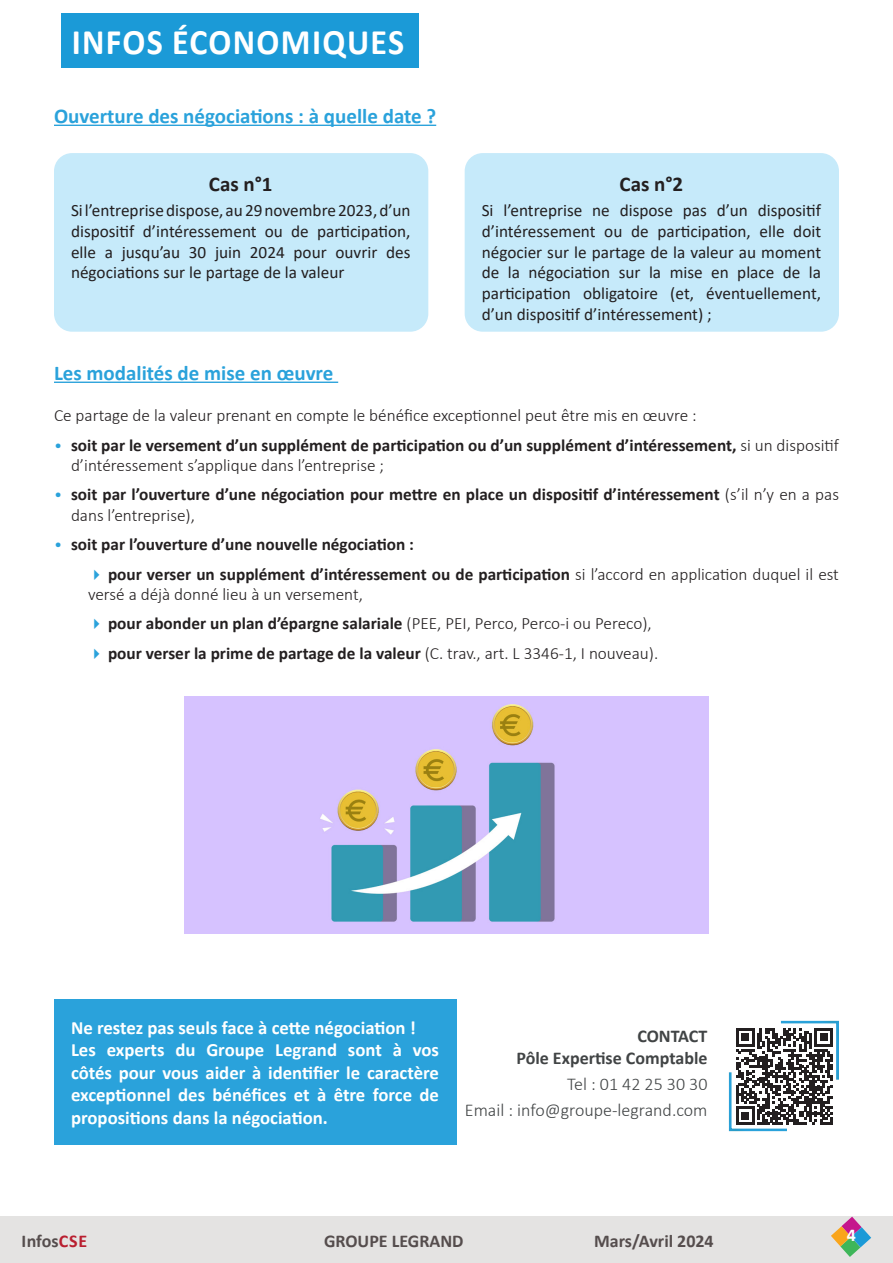
<style>
.page{position:relative;width:893px;height:1263px;background:#fff}
.page>*{position:absolute;margin:0;border:0;box-sizing:border-box;transform-origin:0 0}
.t1{font:700 36px "Calibri";letter-spacing:.04em;color:#fff;scale:.95 1}
.Style_de_paragraphe_1{font:700 21px "Calibri";color:#2aa2db}
.Style_de_paragraphe_1-2{font:700 21px "Calibri";color:#231f20}
.Style_de_paragraphe_1-3{font:700 18.75px/22.5px "Calibri";color:#fff;text-align:justify}
.Style_de_paragraphe_1-4{font:300 18px "Calibri";color:#414445}
.Style_de_paragraphe_1-5{font:700 18px "Calibri";color:#414445}
.t2{font:700 18px "Calibri";color:#554d4d}
.t3{font:700 18px "Calibri";letter-spacing:.02em;color:#554d4d}
.Style_de_paragraphe_1-6{font:700 18px "Calibri";color:#fff}
.t4{font:700 17.25px/20.7px "Calibri";color:#231f20}
.Style_de_paragraphe_1-7{font:17.25px/20.7px "Calibri";color:#231f20;text-align:justify}
.Style_de_paragraphe_1-8{font:300 17.25px/20.7px "Calibri";color:#231f20}
.s1{font-weight:300;font-size:16.5px;color:#2aa2db}
.s2{font-weight:300}
.s3{font-weight:700}
.s4{color:#b91f30}
</style>
<div class="page">
<div style="left:0;top:1216px;width:893px;height:47px;background:#e4e3e2"></div>
<svg style="left:831px;top:1216px;width:40px;height:41px"></svg>
<div style="left:61px;top:13px;width:358px;height:54px;background:#1b9ad7"></div>
<hr style="left:54px;top:125px;width:382px;height:1px;background:#2aa2db">
<hr style="left:54px;top:382px;width:284px;height:1px;background:#2aa2db">
<div style="left:54px;top:153px;width:374px;height:179px;background:#c6eafa;border-radius:18px"></div>
<div style="left:465px;top:153px;width:374px;height:179px;background:#c6eafa;border-radius:18px"></div>
<div style="left:54px;top:999px;width:402px;height:145px;background:#2aa2db"></div>
<svg style="left:728px;top:1028px;width:105px;height:103px"></svg>
<div style="left:780px;top:1020px;width:62px;height:62px;background:#f9a51b;opacity:.5"></div>
<img style="left:185px;top:697px;width:523px;height:236px">
<p class="t1" style="left:72px;top:16px;width:352px">INFOS ÉCONOMIQUES</p>
<p class="Style_de_paragraphe_1" style="left:54px;top:101px;width:384px">Ouverture des négociations : à quelle date ?</p>
<p class="Style_de_paragraphe_1-2" style="left:209px;top:169px;width:65px">Cas n°1</p>
<p class="Style_de_paragraphe_1-7" style="left:71px;top:200px;width:341px">Si l’entreprise dispose, au 29 novembre 2023, d’un dispositif d’intéressement ou de participation, elle a jusqu’au 30 juin 2024 pour ouvrir des négociations sur le partage de la valeur</p>
<p class="Style_de_paragraphe_1-2" style="left:620px;top:169px;width:65px">Cas n°2</p>
<p class="Style_de_paragraphe_1-7" style="left:482px;top:200px;width:341px">Si l’entreprise ne dispose pas d’un dispositif d’intéressement ou de participation, elle doit négocier sur le partage de la valeur au moment de la négociation sur la mise en place de la participation obligatoire (et, éventuellement, d’un dispositif d’intéressement) ;</p>
<p class="Style_de_paragraphe_1" style="left:54px;top:358px;width:281px">Les modalités de mise en œuvre</p>
<p class="Style_de_paragraphe_1-8" style="left:54px;top:405px;width:644px">Ce partage de la valeur prenant en compte le bénéfice exceptionnel peut être mis en œuvre :</p>
<p class="t4" style="left:71px;top:434px;width:769px;text-indent:-17px"><span class="s1">•</span> soit par le versement d’un supplément de participation ou d’un supplément d’intéressement, <span class="s2">si un dispositif d’intéressement s’applique dans l’entreprise ;</span></p>
<p class="t4" style="left:71px;top:484px;width:769px;text-indent:-17px"><span class="s1">•</span> soit par l’ouverture d’une négociation pour mettre en place un dispositif d’intéressement <span class="s2">(s’il n’y en a pas dans l’entreprise),</span></p>
<p class="t4" style="left:54px;top:534px;width:362px"><span class="s1">•</span> soit par l’ouverture d’une nouvelle négociation :</p>
<p class="Style_de_paragraphe_1-8" style="left:88px;top:563px;width:752px;text-indent:20px"><span class="s3">pour verser un supplément d’intéressement ou de participation</span> si l’accord en application duquel il est versé a déjà donné lieu à un versement,</p>
<p class="t4" style="left:108px;top:613px;width:545px">pour abonder un plan d’épargne salariale <span class="s2">(PEE, PEI, Perco, Perco-i ou Pereco),</span></p>
<p class="t4" style="left:108px;top:642px;width:552px">pour verser la prime de partage de la valeur <span class="s2">(C. trav., art. L 3346-1, I nouveau).</span></p>
<p class="Style_de_paragraphe_1-3" style="left:71px;top:1016px;width:346px">Ne restez pas seuls face à cette négociation !</p>
<p class="Style_de_paragraphe_1-3" style="left:71px;top:1039px;width:370px">Les experts du Groupe Legrand sont à vos côtés pour vous aider à identifier le caractère exceptionnel des bénéfices et à être force de propositions dans la négociation.</p>
<p class="Style_de_paragraphe_1-5" style="left:637px;top:1023px;width:72px">CONTACT</p>
<p class="Style_de_paragraphe_1-5" style="left:516px;top:1045px;width:193px">Pôle Expertise Comptable</p>
<p class="Style_de_paragraphe_1-4" style="left:567px;top:1072px;width:142px">Tel : 01 42 25 30 30</p>
<p class="Style_de_paragraphe_1-4" style="left:465px;top:1098px;width:244px">Email : info@groupe-legrand.com</p>
<p class="t3" style="left:22px;top:1228px;width:67px">Infos<span class="s4">CSE</span></p>
<p class="t2" style="left:324px;top:1228px;width:141px">GROUPE LEGRAND</p>
<p class="t2" style="left:594px;top:1228px;width:121px">Mars/Avril 2024</p>
<p class="Style_de_paragraphe_1-6" style="left:847px;top:1222px;width:11px">4</p>
</div>
